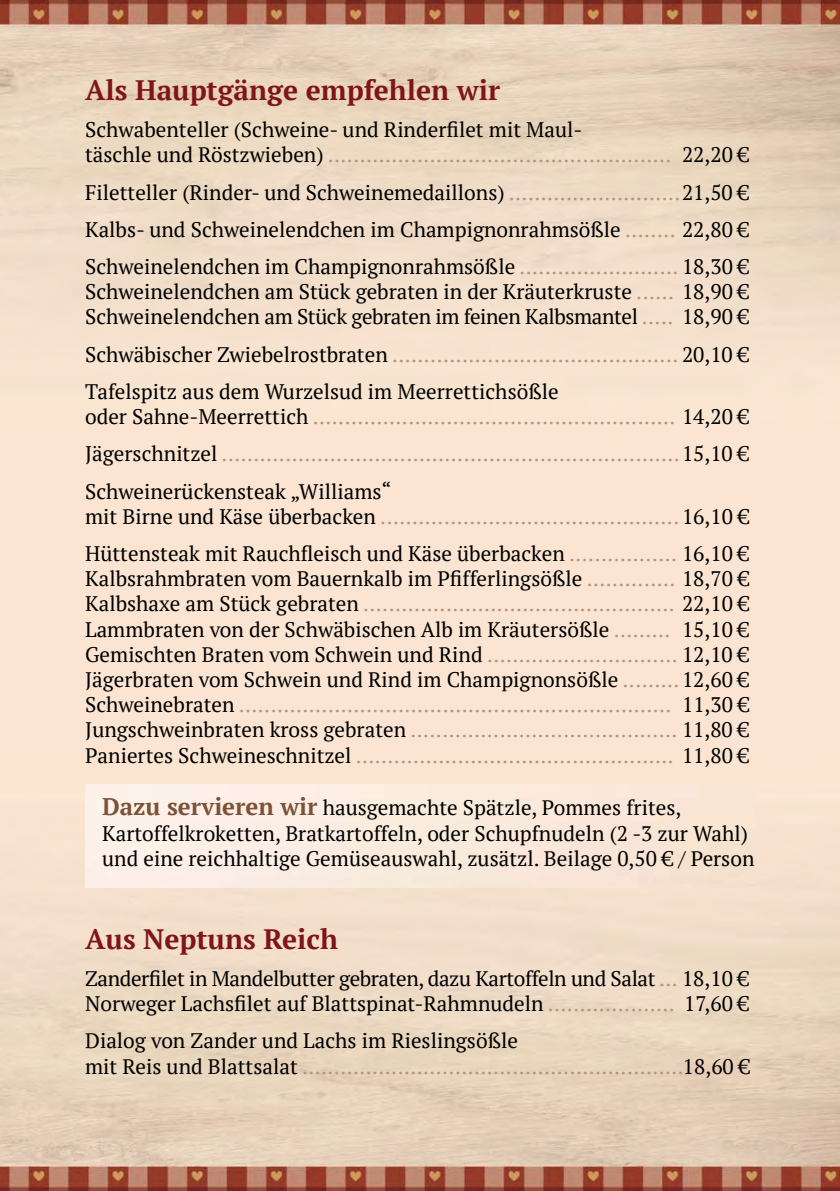
<style>
.page{position:relative;width:840px;height:1191px;background:#fff}
.page>*{position:absolute;margin:0;border:0;box-sizing:border-box;transform-origin:0 0}
.t1{font:700 28px "PT Serif";color:#7f1518}
.t2{font:21px/25.2px "PT Serif";color:#000}
.t3{font:21px/37.2px "PT Serif";color:#b39681;text-align:justify}
.t4{font:21px/25.2px "PT Serif";letter-spacing:-.02em;color:#000}
.s1{color:#b39681}
.s2{color:#000}
.s3{font-weight:700;font-size:24px;color:#7c5136}
</style>
<div class="page">
<img style="left:0;top:0;width:839px;height:1191px">
<img style="left:85px;top:784px;width:669px;height:103px">
<h1 class="t1" style="left:85px;top:71px;width:416px">Als Hauptgänge empfehlen wir</h1>
<p class="t2" style="left:85px;top:117px;width:665px">Schwabenteller (Schweine- und Rinderfilet mit Maul-<br>täschle und Röstzwieben) <span class="s1">......................................................</span> 22,20 €</p>
<p class="t2" style="left:85px;top:173px;width:665px;line-height:37.2px;text-align:justify">Filetteller (Rinder- und Schweinemedaillons) <span class="s1">...........................</span> 21,50 € Kalbs- und Schweinelendchen im Champignonrahmsößle <span class="s1">........</span> 22,80 € Schweinelendchen im Champignonrahmsößle <span class="s1">.........................</span> 18,30 €</p>
<p class="t2" style="left:85px;top:279px;width:665px">Schweinelendchen am Stück gebraten in der Kräuterkruste <span class="s1">......</span> 18,90 €<br>Schweinelendchen am Stück gebraten im feinen Kalbsmantel <span class="s1">.....</span> 18,90 €</p>
<p class="t2" style="left:85px;top:335px;width:665px;line-height:37.2px">Schwäbischer Zwiebelrostbraten <span class="s1">.............................................</span> 20,10 €<br>Tafelspitz aus dem Wurzelsud im Meerrettichsößle</p>
<p class="t3" style="left:85px;top:397px;width:665px"><span class="s2">oder Sahne-Meerrettich</span> ......................................................... <span class="s2">14,20 € Jägerschnitzel</span> ........................................................................ <span class="s2">15,10 € Schweinerückensteak „Williams“</span></p>
<p class="t2" style="left:85px;top:497px;width:665px;line-height:37.2px">mit Birne und Käse überbacken <span class="s1">...............................................</span> 16,10 €<br>Hüttensteak mit Rauchfleisch und Käse überbacken <span class="s1">.................</span> 16,10 €</p>
<p class="t2" style="left:85px;top:565px;width:665px;text-align:justify">Kalbsrahmbraten vom Bauernkalb im Pfifferlingsößle <span class="s1">..............</span> 18,70 € Kalbshaxe am Stück gebraten <span class="s1">.................................................</span> 22,10 € Lammbraten von der Schwäbischen Alb im Kräutersößle <span class="s1">.........</span> 15,10 € Gemischten Braten vom Schwein und Rind <span class="s1">..............................</span> 12,10 € Jägerbraten vom Schwein und Rind im Champignonsößle <span class="s1">.........</span> 12,60 € Schweinebraten <span class="s1">....................................................................</span> 11,30 € Jungschweinbraten kross gebraten <span class="s1">..........................................</span> 11,80 € Paniertes Schweineschnitzel <span class="s1">..................................................</span> 11,80 €</p>
<p class="t2" style="left:102px;top:795px;width:653px"><span class="s3">Dazu servieren wir</span> hausgemachte Spätzle, Pommes frites,<br>Kartoffelkroketten, Bratkartoffeln, oder Schupfnudeln (2 -3 zur Wahl) und eine reichhaltige Gemüseauswahl, zusätzl. Beilage 0,50 € / Person</p>
<h1 class="t1" style="left:85px;top:919px;width:254px">Aus Neptuns Reich</h1>
<p class="t4" style="left:85px;top:965px;width:665px">Zanderfilet in Mandelbutter gebraten, dazu Kartoffeln und Salat <span class="s1">...</span> 18,10 €<br>Norweger Lachsfilet auf Blattspinat-Rahmnudeln <span class="s1">....................</span> 17,60 €</p>
<p class="t2" style="left:85px;top:1027px;width:666px">Dialog von Zander und Lachs im Rieslingsößle<br>mit Reis und Blattsalat <span class="s1">............................................................</span> 18,60 €</p>
</div>
